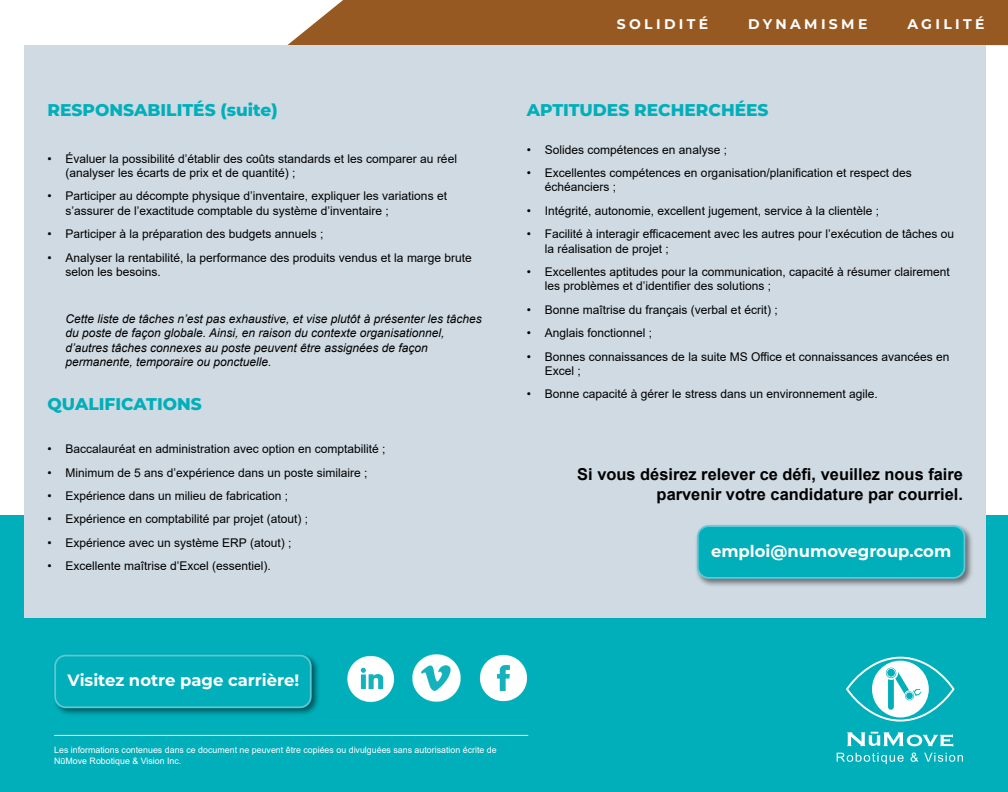
<style>
.page{position:relative;width:1008px;height:792px;background:#fff}
.page>*{position:absolute;margin:0;border:0;box-sizing:border-box;transform-origin:0 0}
.t1{font:800 17px "Montserrat";color:#00afba}
.t2{font:700 16.4px/19.7px "Arial";color:#000001;text-align:right}
.t3{font:700 16.4px "Montserrat";color:#fff}
.t4{font:700 14px "Montserrat";letter-spacing:.24em;color:#fff}
.t5{font:12px/14.4px "Arial";color:#000001}
.t6{font:italic 12px/14.4px "Arial";color:#000001}
.t7{font:8.8px/10.6px "Arial";color:#fff}
</style>
<div class="page">
<div style="left:287px;top:0;width:721px;height:45px;background:#975922"></div>
<div style="left:0;top:516px;width:1008px;height:276px;background:#00afba"></div>
<div style="left:24px;top:45px;width:962px;height:573px;background:#cfdae2"></div>
<hr style="left:54px;top:735px;width:474px;height:1px;background:#fff">
<svg style="left:847px;top:658px;width:106px;height:63px"></svg>
<div style="left:846px;top:657px;width:108px;height:65px;border:2px solid #fff;border-radius:50%"></div>
<div style="left:872px;top:661px;width:57px;height:56px;background:#fff;border-radius:50%"></div>
<svg style="left:884px;top:666px;width:14px;height:14px"></svg>
<div style="left:886px;top:668px;width:10px;height:10px;background:#6ed1d7;border-radius:50%"></div>
<svg style="left:886px;top:668px;width:10px;height:9px"></svg>
<div style="left:887px;top:669px;width:8px;height:8px;background:#00afba;border-radius:50%"></div>
<svg style="left:888px;top:672px;width:33px;height:38px"></svg>
<svg style="left:847px;top:732px;width:106px;height:15px"></svg>
<svg style="left:837px;top:753px;width:126px;height:11px"></svg>
<img style="left:348px;top:655px;width:47px;height:47px">
<img style="left:412px;top:654px;width:49px;height:48px">
<img style="left:479px;top:654px;width:49px;height:48px">
<div style="left:52px;top:652px;width:268px;height:65px;background:#000001;opacity:.5"></div>
<div style="left:55px;top:656px;width:256px;height:51px;background:#00afba;border-radius:11px"></div>
<div style="left:54px;top:655px;width:258px;height:53px;border:2px solid #5cc8d7;border-radius:11px"></div>
<div style="left:695px;top:523px;width:279px;height:64px;background:#000001;opacity:.5"></div>
<div style="left:698px;top:526px;width:266px;height:52px;background:#00afba;border-radius:11px"></div>
<div style="left:697px;top:525px;width:268px;height:54px;border:2px solid #5cc8d7;border-radius:11px"></div>
<h1 class="t1" style="left:48px;top:97px;width:232px">RESPONSABILITÉS (suite)</h1>
<p class="t5" style="left:66px;top:151px;width:393px;text-indent:-18px">• Évaluer la possibilité d’établir des coûts standards et les comparer au réel (analyser les écarts de prix et de quantité) ;</p>
<p class="t5" style="left:66px;top:189px;width:383px;text-indent:-18px">• Participer au décompte physique d’inventaire, expliquer les variations et s’assurer de l’exactitude comptable du système d’inventaire ;</p>
<p class="t5" style="left:48px;top:227px;width:278px">• Participer à la préparation des budgets annuels ;</p>
<p class="t5" style="left:66px;top:250px;width:408px;text-indent:-18px">• Analyser la rentabilité, la performance des produits vendus et la marge brute selon les besoins.</p>
<p class="t6" style="left:66px;top:312px;width:418px">Cette liste de tâches n’est pas exhaustive, et vise plutôt à présenter les tâches du poste de façon globale. Ainsi, en raison du contexte organisationnel, d’autres tâches connexes au poste peuvent être assignées de façon permanente, temporaire ou ponctuelle.</p>
<h1 class="t1" style="left:48px;top:391px;width:156px">QUALIFICATIONS</h1>
<p class="t5" style="left:48px;top:442px;width:340px">• Baccalauréat en administration avec option en comptabilité ;</p>
<p class="t5" style="left:48px;top:465px;width:322px">• Minimum de 5 ans d’expérience dans un poste similaire ;</p>
<p class="t5" style="left:48px;top:489px;width:242px">• Expérience dans un milieu de fabrication ;</p>
<p class="t5" style="left:48px;top:512px;width:262px">• Expérience en comptabilité par projet (atout) ;</p>
<p class="t5" style="left:48px;top:535px;width:245px">• Expérience avec un système ERP (atout) ;</p>
<p class="t5" style="left:48px;top:559px;width:225px">• Excellente maîtrise d’Excel (essentiel).</p>
<p class="t4" style="left:617px;top:14px;width:93px">SOLIDITÉ</p>
<p class="t4" style="left:748px;top:14px;width:121px">DYNAMISME</p>
<p class="t4" style="left:907px;top:14px;width:79px">AGILITÉ</p>
<h1 class="t1" style="left:527px;top:97px;width:243px">APTITUDES RECHERCHÉES</h1>
<p class="t5" style="left:527px;top:142px;width:202px">• Solides compétences en analyse ;</p>
<p class="t5" style="left:545px;top:166px;width:368px;text-indent:-18px">• Excellentes compétences en organisation/planification et respect des échéanciers ;</p>
<p class="t5" style="left:527px;top:203px;width:354px">• Intégrité, autonomie, excellent jugement, service à la clientèle ;</p>
<p class="t5" style="left:545px;top:227px;width:411px;text-indent:-18px">• Facilité à interagir efficacement avec les autres pour l’exécution de tâches ou la réalisation de projet ;</p>
<p class="t5" style="left:545px;top:265px;width:406px;text-indent:-18px">• Excellentes aptitudes pour la communication, capacité à résumer clairement les problèmes et d’identifier des solutions ;</p>
<p class="t5" style="left:527px;top:302px;width:252px">• Bonne maîtrise du français (verbal et écrit) ;</p>
<p class="t5" style="left:527px;top:326px;width:127px">• Anglais fonctionnel ;</p>
<p class="t5" style="left:545px;top:349px;width:406px;text-indent:-18px">• Bonnes connaissances de la suite MS Office et connaissances avancées en<br>Excel ;</p>
<p class="t5" style="left:527px;top:387px;width:352px">• Bonne capacité à gérer le stress dans un environnement agile.</p>
<h2 class="t2" style="left:577px;top:465px;width:387px">Si vous désirez relever ce défi, veuillez nous faire parvenir votre candidature par courriel.</h2>
<h2 class="t3" style="left:711px;top:539px;width:242px">emploi@numovegroup.com</h2>
<h2 class="t3" style="left:68px;top:669px;width:233px">Visitez notre page carrière!</h2>
<p class="t7" style="left:54px;top:745px;width:444px">Les informations contenues dans ce document ne peuvent être copiées ou divulguées sans autorisation écrite de<br>NūMove Robotique &amp; Vision Inc.</p>
</div>
